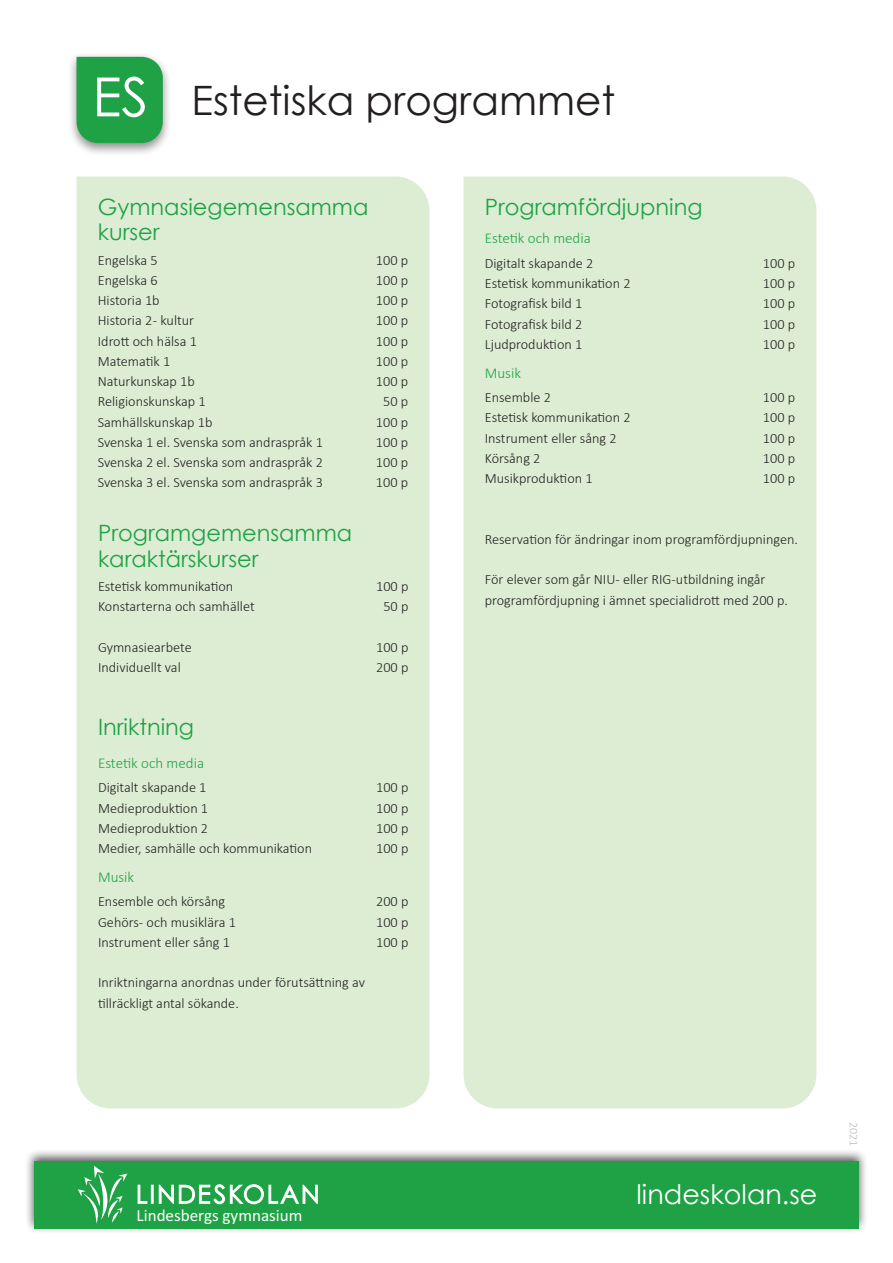
<style>
.page{position:relative;width:893px;height:1263px;background:#fff}
.page>*{position:absolute;margin:0;border:0;box-sizing:border-box;transform-origin:0 0}
.t1{font:54px "Century Gothic";color:#fff}
.Rubrik{font:40.5px "Century Gothic";color:#231f20}
.t2{font:27px "Century Gothic";color:#fff}
.Underrubrik{font:22.5px/25.5px "Century Gothic";color:#1fa245}
.Brödtext_-_tabb{font:22.5px "Century Gothic";color:#1fa245}
.t3{font:17.1px "Calibri";color:#fff}
.Underrubrik2{font:300 15px "Calibri";color:#1fa245}
.Brödtext_-_tabb-2{font:300 14.25px "Calibri";color:#231f20}
.t4{font:300 12px "Calibri";color:#b8b9bc}
</style>
<div class="page">
<div style="left:77px;top:176px;width:352px;height:932px;background:#ddedd4"></div>
<div style="left:463px;top:176px;width:353px;height:932px;background:#ddedd4"></div>
<div style="left:25px;top:1148px;width:843px;height:86px;background:#231f20;opacity:.75"></div>
<div style="left:34px;top:1162px;width:825px;height:67px;background:#1fa245"></div>
<svg style="left:78px;top:1166px;width:49px;height:58px"></svg>
<svg style="left:137px;top:1184px;width:11px;height:20px"></svg>
<div style="left:151px;top:1185px;width:3px;height:19px;background:#fff;border:1px solid #fff"></div>
<svg style="left:158px;top:1184px;width:160px;height:20px"></svg>
<div style="left:68px;top:52px;width:104px;height:104px;background:#231f20;opacity:.5"></div>
<div style="left:77px;top:57px;width:86px;height:86px;background:#1fa245"></div>
<p class="t1" style="left:92px;top:59px;width:57px">ES</p>
<p class="Rubrik" style="left:191px;top:72px;width:425px">Estetiska programmet</p>
<h3 class="Underrubrik" style="left:98px;top:193px;width:272px">Gymnasiegemensamma kurser</h3>
<p class="Brödtext_-_tabb-2" style="left:98px;top:251px;width:61px">Engelska 5</p>
<p class="Brödtext_-_tabb-2" style="left:376px;top:251px;width:34px">100 p</p>
<p class="Brödtext_-_tabb-2" style="left:98px;top:271px;width:61px">Engelska 6</p>
<p class="Brödtext_-_tabb-2" style="left:376px;top:271px;width:34px">100 p</p>
<p class="Brödtext_-_tabb-2" style="left:98px;top:292px;width:63px">Historia 1b</p>
<p class="Brödtext_-_tabb-2" style="left:376px;top:292px;width:34px">100 p</p>
<p class="Brödtext_-_tabb-2" style="left:98px;top:312px;width:98px">Historia 2 - kultur</p>
<p class="Brödtext_-_tabb-2" style="left:376px;top:312px;width:34px">100 p</p>
<p class="Brödtext_-_tabb-2" style="left:98px;top:332px;width:101px">Idrott och hälsa 1</p>
<p class="Brödtext_-_tabb-2" style="left:376px;top:332px;width:34px">100 p</p>
<p class="Brödtext_-_tabb-2" style="left:98px;top:352px;width:74px">Matematik 1</p>
<p class="Brödtext_-_tabb-2" style="left:376px;top:352px;width:34px">100 p</p>
<p class="Brödtext_-_tabb-2" style="left:98px;top:373px;width:99px">Naturkunskap 1b</p>
<p class="Brödtext_-_tabb-2" style="left:376px;top:373px;width:34px">100 p</p>
<p class="Brödtext_-_tabb-2" style="left:98px;top:393px;width:109px">Religionskunskap 1</p>
<p class="Brödtext_-_tabb-2" style="left:383px;top:393px;width:27px">50 p</p>
<p class="Brödtext_-_tabb-2" style="left:98px;top:413px;width:116px">Samhällskunskap 1b</p>
<p class="Brödtext_-_tabb-2" style="left:376px;top:413px;width:34px">100 p</p>
<p class="Brödtext_-_tabb-2" style="left:98px;top:433px;width:227px">Svenska 1 el. Svenska som andraspråk 1</p>
<p class="Brödtext_-_tabb-2" style="left:376px;top:433px;width:34px">100 p</p>
<p class="Brödtext_-_tabb-2" style="left:98px;top:454px;width:227px">Svenska 2 el. Svenska som andraspråk 2</p>
<p class="Brödtext_-_tabb-2" style="left:376px;top:454px;width:34px">100 p</p>
<p class="Brödtext_-_tabb-2" style="left:98px;top:474px;width:227px">Svenska 3 el. Svenska som andraspråk 3</p>
<p class="Brödtext_-_tabb-2" style="left:376px;top:474px;width:34px">100 p</p>
<p class="Underrubrik" style="left:98px;top:520px;width:256px">Programgemensamma karaktärskurser</p>
<p class="Brödtext_-_tabb-2" style="left:98px;top:577px;width:137px">Estetisk kommunikation</p>
<p class="Brödtext_-_tabb-2" style="left:376px;top:577px;width:34px">100 p</p>
<p class="Brödtext_-_tabb-2" style="left:98px;top:598px;width:158px">Konstarterna och samhället</p>
<p class="Brödtext_-_tabb-2" style="left:383px;top:598px;width:27px">50 p</p>
<p class="Brödtext_-_tabb-2" style="left:98px;top:638px;width:95px">Gymnasiearbete</p>
<p class="Brödtext_-_tabb-2" style="left:376px;top:638px;width:34px">100 p</p>
<p class="Brödtext_-_tabb-2" style="left:98px;top:658px;width:84px">Individuellt val</p>
<p class="Brödtext_-_tabb-2" style="left:376px;top:658px;width:34px">200 p</p>
<p class="Underrubrik" style="left:98px;top:714px;width:98px">Inriktning</p>
<p class="Underrubrik2" style="left:98px;top:753px;width:108px">Estetik och media</p>
<p class="Brödtext_-_tabb-2" style="left:98px;top:779px;width:110px">Digitalt skapande 1</p>
<p class="Brödtext_-_tabb-2" style="left:376px;top:779px;width:34px">100 p</p>
<p class="Brödtext_-_tabb-2" style="left:98px;top:799px;width:112px">Medieproduktion 1</p>
<p class="Brödtext_-_tabb-2" style="left:376px;top:799px;width:34px">100 p</p>
<p class="Brödtext_-_tabb-2" style="left:98px;top:819px;width:112px">Medieproduktion 2</p>
<p class="Brödtext_-_tabb-2" style="left:376px;top:819px;width:34px">100 p</p>
<p class="Brödtext_-_tabb-2" style="left:98px;top:839px;width:216px">Medier, samhälle och kommunikation</p>
<p class="Brödtext_-_tabb-2" style="left:376px;top:839px;width:34px">100 p</p>
<p class="Underrubrik2" style="left:98px;top:867px;width:38px">Musik</p>
<p class="Brödtext_-_tabb-2" style="left:98px;top:893px;width:129px">Ensemble och körsång</p>
<p class="Brödtext_-_tabb-2" style="left:376px;top:893px;width:34px">200 p</p>
<p class="Brödtext_-_tabb-2" style="left:98px;top:913px;width:139px">Gehörs- och musiklära 1</p>
<p class="Brödtext_-_tabb-2" style="left:376px;top:913px;width:34px">100 p</p>
<p class="Brödtext_-_tabb-2" style="left:98px;top:933px;width:133px">Instrument eller sång 1</p>
<p class="Brödtext_-_tabb-2" style="left:376px;top:933px;width:34px">100 p</p>
<p class="Brödtext_-_tabb-2" style="left:98px;top:974px;width:268px">Inriktningarna anordnas under förutsättning av</p>
<p class="Brödtext_-_tabb-2" style="left:98px;top:994px;width:142px">tillräckligt antal sökande.</p>
<p class="Brödtext_-_tabb" style="left:485px;top:191px;width:219px">Programfördjupning</p>
<p class="Underrubrik2" style="left:485px;top:229px;width:108px">Estetik och media</p>
<p class="Brödtext_-_tabb-2" style="left:485px;top:254px;width:110px">Digitalt skapande 2</p>
<p class="Brödtext_-_tabb-2" style="left:763px;top:254px;width:34px">100 p</p>
<p class="Brödtext_-_tabb-2" style="left:485px;top:275px;width:147px">Estetisk kommunikation 2</p>
<p class="Brödtext_-_tabb-2" style="left:763px;top:275px;width:34px">100 p</p>
<p class="Brödtext_-_tabb-2" style="left:485px;top:295px;width:99px">Fotografisk bild 1</p>
<p class="Brödtext_-_tabb-2" style="left:763px;top:295px;width:34px">100 p</p>
<p class="Brödtext_-_tabb-2" style="left:485px;top:315px;width:99px">Fotografisk bild 2</p>
<p class="Brödtext_-_tabb-2" style="left:763px;top:315px;width:34px">100 p</p>
<p class="Brödtext_-_tabb-2" style="left:485px;top:335px;width:99px">Ljudproduktion 1</p>
<p class="Brödtext_-_tabb-2" style="left:763px;top:335px;width:34px">100 p</p>
<p class="Underrubrik2" style="left:485px;top:363px;width:38px">Musik</p>
<p class="Brödtext_-_tabb-2" style="left:485px;top:389px;width:68px">Ensemble 2</p>
<p class="Brödtext_-_tabb-2" style="left:763px;top:389px;width:34px">100 p</p>
<p class="Brödtext_-_tabb-2" style="left:485px;top:409px;width:147px">Estetisk kommunikation 2</p>
<p class="Brödtext_-_tabb-2" style="left:763px;top:409px;width:34px">100 p</p>
<p class="Brödtext_-_tabb-2" style="left:485px;top:429px;width:133px">Instrument eller sång 2</p>
<p class="Brödtext_-_tabb-2" style="left:763px;top:429px;width:34px">100 p</p>
<p class="Brödtext_-_tabb-2" style="left:485px;top:449px;width:57px">Körsång 2</p>
<p class="Brödtext_-_tabb-2" style="left:763px;top:449px;width:34px">100 p</p>
<p class="Brödtext_-_tabb-2" style="left:485px;top:470px;width:109px">Musikproduktion 1</p>
<p class="Brödtext_-_tabb-2" style="left:763px;top:470px;width:34px">100 p</p>
<p class="Brödtext_-_tabb-2" style="left:485px;top:530px;width:315px">Reservation för ändringar inom programfördjupningen.</p>
<p class="Brödtext_-_tabb-2" style="left:485px;top:571px;width:282px">För elever som går NIU- eller RIG-utbildning ingår</p>
<p class="Brödtext_-_tabb-2" style="left:485px;top:591px;width:305px">programfördjupning i ämnet specialidrott med 200 p.</p>
<p class="t3" style="left:137px;top:1203px;width:167px">Lindesbergs gymnasium</p>
<h3 class="t2" style="left:637px;top:1175px;width:182px">lindeskolan.se</h3>
<p class="t4" style="left:861px;top:1122px;width:26px;rotate:90deg">2021</p>
</div>
